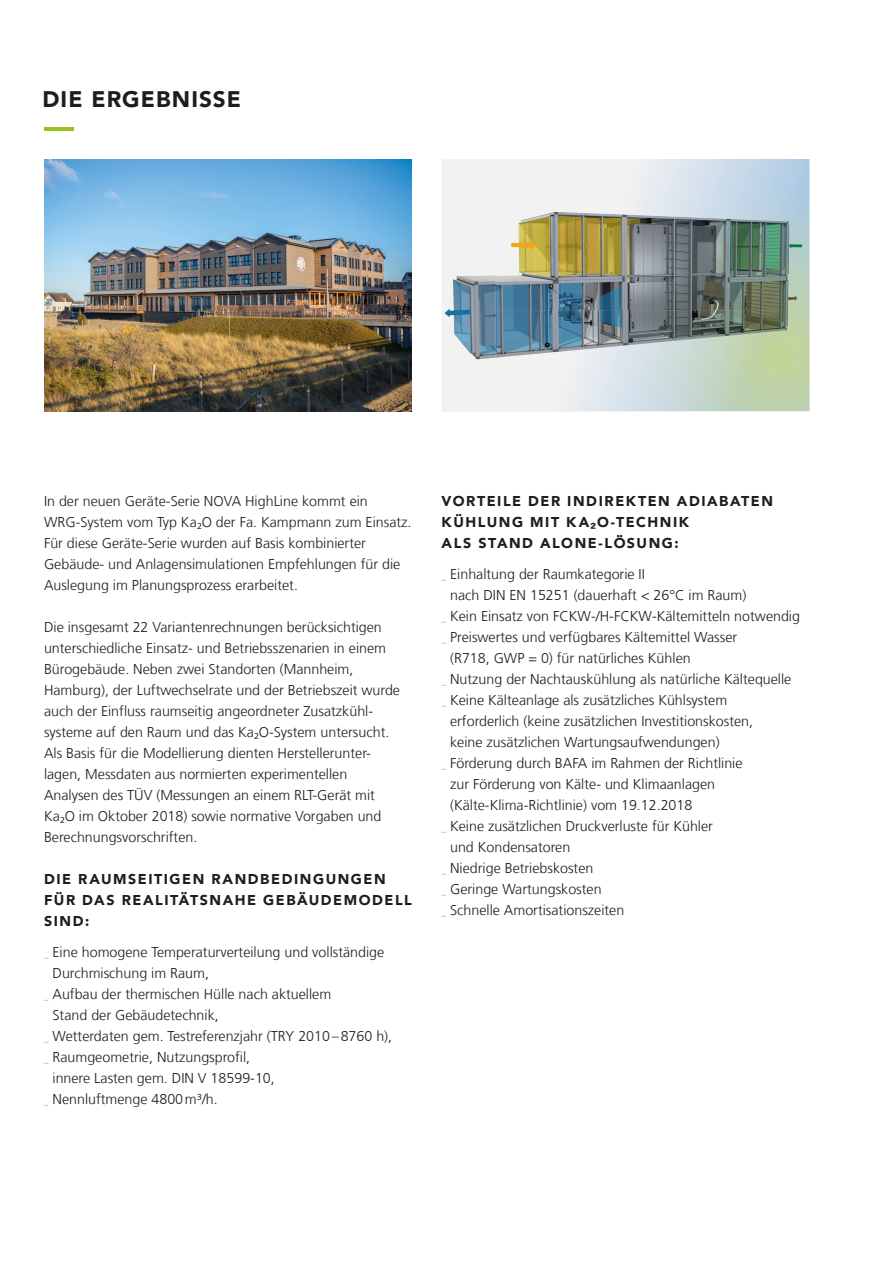
<style>
.page{position:relative;width:893px;height:1263px;background:#fff}
.page>*{position:absolute;margin:0;border:0;box-sizing:border-box;transform-origin:0 0}
.t1{font:900 22.5px "Avenir";letter-spacing:.05em;color:#1d1d1b}
.t2{font:300 14.25px/21px "Frutiger LT Com";color:#1d1d1b}
.t3{font:900 14.25px/21px "Avenir";letter-spacing:.11em;color:#1d1d1b}
.s1{font-family:"Avenir";font-weight:800;font-size:11.55px;color:#96c11f}
</style>
<div class="page">
<hr style="left:44px;top:128px;width:30px;height:3px;background:#96c11f">
<img style="left:496px;top:212px;width:204px;height:145px">
<img style="left:700px;top:218px;width:102px;height:92px">
<img style="left:445px;top:275px;width:51px;height:84px">
<img style="left:700px;top:310px;width:88px;height:28px">
<img style="left:44px;top:159px;width:368px;height:252px">
<h1 class="t1" style="left:42px;top:79px;width:200px">DIE ERGEBNISSE</h1>
<p class="t2" style="left:44px;top:490px;width:369px">In der neuen Geräte-Serie NOVA HighLine kommt ein<br>WRG-System vom Typ Ka O der Fa. Kampmann zum Einsatz.</p>
<p class="t2" style="left:44px;top:521px;width:323px;line-height:14.2px;text-indent:153px">²<br>Für diese Geräte-Serie wurden auf Basis kombinierter</p>
<p class="t2" style="left:44px;top:553px;width:358px">Gebäude- und Anlagensimulationen Empfehlungen für die<br>Auslegung im Planungsprozess erarbeitet.</p>
<p class="t2" style="left:44px;top:616px;width:358px">Die insgesamt 22 Variantenrechnungen berücksichtigen unterschiedliche Einsatz- und Betriebsszenarien in einem Bürogebäude. Neben zwei Standorten (Mannheim, Hamburg), der Luftwechselrate und der Betriebszeit wurde auch der Einfluss raumseitig angeordneter Zusatzkühl&shy;systeme auf den Raum und das Ka O- System untersucht.</p>
<p class="t2" style="left:44px;top:731px;width:329px;line-height:14.2px;text-indent:210px">²<br>Als Basis für die Modellierung dienten Herstellerunter-</p>
<p class="t2" style="left:44px;top:763px;width:339px">lagen, Messdaten aus normierten experimentellen<br>Analysen des TÜV (Messungen an einem RLT-Gerät mit<br>Ka O im Oktober 2018) sowie normative Vorgaben und</p>
<p class="t2" style="left:44px;top:815px;width:155px;line-height:14.2px;text-indent:16px">²<br>Berechnungsvorschriften.</p>
<p class="t3" style="left:44px;top:868px;width:369px">DIE RAUMSEITIGEN RANDBEDINGUNGEN<br>FÜR DAS REALITÄTSNAHE GEBÄUDE MODELL<br>SIND:</p>
<p class="t2" style="left:44px;top:942px;width:342px"><span class="s1">_</span> Eine homogene Temperaturverteilung und vollständige</p>
<p class="t2" style="left:53px;top:963px;width:158px">Durchmischung im Raum,</p>
<p class="t2" style="left:44px;top:984px;width:289px"><span class="s1">_</span> Aufbau der thermischen Hülle nach aktuellem</p>
<p class="t2" style="left:53px;top:1005px;width:168px">Stand der Gebäudetechnik,</p>
<p class="t2" style="left:44px;top:1026px;width:350px"><span class="s1">_</span> Wetterdaten gem. Testreferenzjahr (TRY 2010 – 8760 h),</p>
<p class="t2" style="left:44px;top:1047px;width:208px"><span class="s1">_</span> Raumgeometrie, Nutzungsprofil,</p>
<p class="t2" style="left:53px;top:1068px;width:224px">innere Lasten gem. DIN V 18599-10,</p>
<p class="t2" style="left:44px;top:1089px;width:175px"><span class="s1">_</span> Nennluftmenge 4800 m³/h.</p>
<p class="t3" style="left:442px;top:490px;width:333px">VORTEILE DER INDIREKTEN ADIABATEN<br>KÜHLUNG MIT KA²O-TECHNIK<br>ALS STAND ALONE-LÖSUNG:</p>
<p class="t2" style="left:442px;top:564px;width:205px"><span class="s1">_</span> Einhaltung der Raumkategorie II</p>
<p class="t2" style="left:450px;top:585px;width:298px">nach DIN EN 15251 (dauerhaft &lt; 26°C im Raum)</p>
<p class="t2" style="left:442px;top:606px;width:360px"><span class="s1">_</span> Kein Einsatz von FCKW-/H-FCKW-Kältemitteln notwendig</p>
<p class="t2" style="left:442px;top:627px;width:297px"><span class="s1">_</span> Preiswertes und verfügbares Kältemittel Wasser</p>
<p class="t2" style="left:450px;top:648px;width:242px">(R718, GWP = 0) für natürliches Kühlen</p>
<p class="t2" style="left:442px;top:669px;width:351px"><span class="s1">_</span> Nutzung der Nachtauskühlung als natürliche Kältequelle</p>
<p class="t2" style="left:442px;top:690px;width:287px"><span class="s1">_</span> Keine Kälteanlage als zusätzliches Kühlsystem</p>
<p class="t2" style="left:450px;top:711px;width:304px">erforderlich (keine zusätzlichen Investitionskosten,</p>
<p class="t2" style="left:450px;top:732px;width:271px">keine zusätzlichen Wartungsaufwendungen)</p>
<p class="t2" style="left:442px;top:753px;width:302px"><span class="s1">_</span> Förderung durch BAFA im Rahmen der Richtlinie</p>
<p class="t2" style="left:450px;top:774px;width:266px">zur Förderung von Kälte- und Klimaanlagen</p>
<p class="t2" style="left:450px;top:795px;width:244px">(Kälte-Klima-Richtlinie) vom 19.12.2018</p>
<p class="t2" style="left:442px;top:816px;width:273px"><span class="s1">_</span> Keine zusätzlichen Druckverluste für Kühler</p>
<p class="t2" style="left:450px;top:837px;width:122px">und Kondensatoren</p>
<p class="t2" style="left:442px;top:858px;width:153px"><span class="s1">_</span> Niedrige Betriebskosten</p>
<p class="t2" style="left:442px;top:879px;width:161px"><span class="s1">_</span> Geringe Wartungskosten</p>
<p class="t2" style="left:442px;top:900px;width:184px"><span class="s1">_</span> Schnelle Amortisationszeiten</p>
</div>
